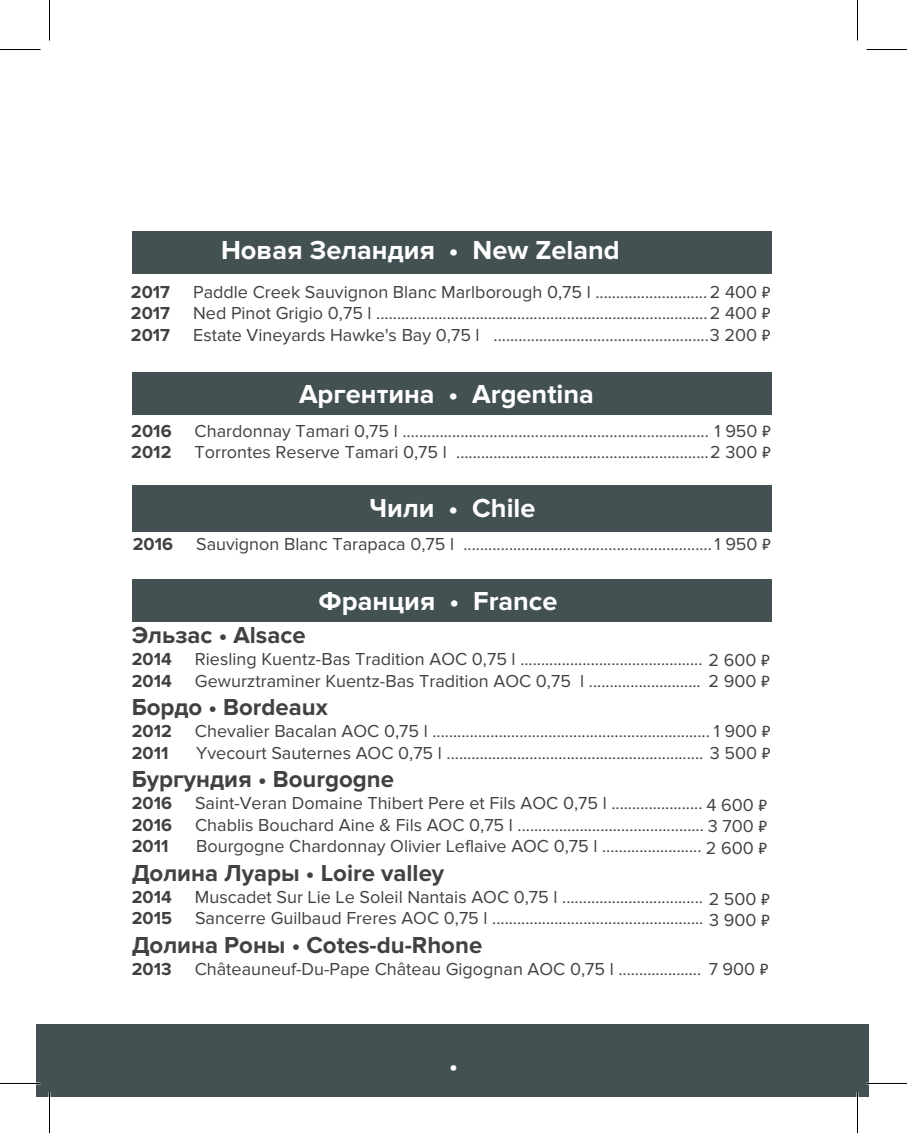
<style>
.page{position:relative;width:907px;height:1133px;background:#fff}
.page>*{position:absolute;margin:0;border:0;box-sizing:border-box;transform-origin:0 0}
.t1{font:700 27px "Proxima Nova";color:#fff}
.t2{font:27px "Myriad Pro";color:#fff}
.t3{font:700 24px "Proxima Nova";color:#414140}
.t4{font:18px/21.6px "Proxima Nova";color:#414140}
.t5{font:18px "Proxima Nova";color:#414141}
.t6{font:700 18px "Proxima Nova";color:#414140}
.t7{font:700 18px "Proxima Nova";color:#414141}
.s1{font-family:"Calibri"}
</style>
<div class="page">
<div style="left:132px;top:231px;width:640px;height:43px;background:#435153"></div>
<div style="left:133px;top:372px;width:639px;height:42px;background:#435153"></div>
<div style="left:133px;top:579px;width:639px;height:42px;background:#435153"></div>
<div style="left:37px;top:1024px;width:832px;height:71px;background:#435153"></div>
<div style="left:132px;top:485px;width:640px;height:47px;background:#435153"></div>
<hr style="left:0;top:1082px;width:40px;height:2px;background:#fff">
<hr style="left:866px;top:1082px;width:41px;height:2px;background:#fff">
<hr style="left:856px;top:1092px;width:2px;height:40px;background:#fff">
<hr style="left:0;top:49px;width:40px;height:1px;background:#000">
<hr style="left:866px;top:49px;width:41px;height:1px;background:#000">
<hr style="left:0;top:1082px;width:40px;height:1px;background:#000">
<hr style="left:866px;top:1082px;width:41px;height:1px;background:#000">
<hr style="left:49px;top:0;width:1px;height:41px;background:#000">
<hr style="left:49px;top:1092px;width:1px;height:40px;background:#000">
<hr style="left:857px;top:0;width:1px;height:41px;background:#000">
<hr style="left:857px;top:1092px;width:1px;height:40px;background:#000">
<h1 class="t1" style="left:221px;top:234px;width:400px">Новая Зеландия • New Zeland</h1>
<p class="t7" style="left:131px;top:281px;width:41px">2017</p>
<p class="t5" style="left:193px;top:281px;width:579px">Paddle Creek Sauvignon Blanc Marlborough 0,75 l ...........................2 400 <span class="s1">₽</span></p>
<p class="t7" style="left:131px;top:303px;width:41px">2017</p>
<p class="t5" style="left:193px;top:303px;width:579px">Ned Pinot Grigio 0,75 l ................................................................................2 400 <span class="s1">₽</span></p>
<p class="t7" style="left:131px;top:325px;width:41px">2017</p>
<p class="t5" style="left:193px;top:325px;width:579px">Estate Vineyards Hawke's Bay 0,75 l ....................................................3 200 <span class="s1">₽</span></p>
<h1 class="t1" style="left:299px;top:378px;width:296px">Аргентина • Argentina</h1>
<p class="t7" style="left:131px;top:420px;width:42px">2016</p>
<p class="t5" style="left:195px;top:420px;width:578px">Chardonnay Tamari 0,75 l .......................................................................... 1 950 <span class="s1">₽</span></p>
<p class="t7" style="left:131px;top:442px;width:42px">2012</p>
<p class="t5" style="left:194px;top:442px;width:578px">Torrontes Reserve Tamari 0,75 l .............................................................2 300 <span class="s1">₽</span></p>
<h1 class="t1" style="left:370px;top:492px;width:167px">Чили • Chile</h1>
<p class="t7" style="left:133px;top:534px;width:42px">2016</p>
<p class="t5" style="left:196px;top:534px;width:577px">Sauvignon Blanc Tarapaca 0,75 l ............................................................1 950 <span class="s1">₽</span></p>
<h1 class="t1" style="left:319px;top:585px;width:240px">Франция • France</h1>
<h2 class="t3" style="left:132px;top:621px;width:175px">Эльзас • Alsace</h2>
<p class="t6" style="left:132px;top:648px;width:42px">2014</p>
<p class="t4" style="left:195px;top:648px;width:577px">Riesling Kuentz-Bas Tradition AOC 0,75 l ............................................ 2 600 <span class="s1">₽</span></p>
<p class="t6" style="left:132px;top:670px;width:42px">2014</p>
<p class="t4" style="left:195px;top:670px;width:577px">Gewurztraminer Kuentz-Bas Tradition AOC 0,75 l ........................... 2 900 <span class="s1">₽</span></p>
<h2 class="t3" style="left:132px;top:693px;width:198px">Бордо • Bordeaux</h2>
<p class="t6" style="left:132px;top:720px;width:42px">2012</p>
<p class="t4" style="left:195px;top:720px;width:577px">Chevalier Bacalan AOC 0,75 l ................................................................... 1 900 <span class="s1">₽</span></p>
<p class="t6" style="left:132px;top:742px;width:38px">2011</p>
<p class="t4" style="left:196px;top:742px;width:576px">Yvecourt Sauternes AOC 0,75 l .............................................................. 3 500 <span class="s1">₽</span></p>
<h2 class="t3" style="left:132px;top:765px;width:264px">Бургундия • Bourgogne</h2>
<p class="t6" style="left:132px;top:792px;width:42px">2016</p>
<p class="t4" style="left:195px;top:792px;width:574px">Saint-Veran Domaine Thibert Pere et Fils AOC 0,75 l ...................... 4 600 <span class="s1">₽</span></p>
<p class="t6" style="left:132px;top:814px;width:42px">2016</p>
<p class="t4" style="left:195px;top:814px;width:574px">Chablis Bouchard Aine &amp; Fils AOC 0,75 l ............................................. 3 700 <span class="s1">₽</span></p>
<p class="t6" style="left:132px;top:835px;width:38px">2011</p>
<p class="t4" style="left:196px;top:835px;width:573px">Bourgogne Chardonnay Olivier Leflaive AOC 0,75 l ........................ 2 600 <span class="s1">₽</span></p>
<h2 class="t3" style="left:132px;top:859px;width:314px">Долина Луары • Loire valley</h2>
<p class="t6" style="left:132px;top:886px;width:42px">2014</p>
<p class="t4" style="left:195px;top:886px;width:510px">Muscadet Sur Lie Le Soleil Nantais AOC 0,75 l ..................................</p>
<p class="t6" style="left:132px;top:907px;width:42px">2015</p>
<p class="t4" style="left:195px;top:907px;width:510px">Sancerre Guilbaud Freres AOC 0,75 l ...................................................</p>
<h2 class="t3" style="left:132px;top:931px;width:352px">Долина Роны • Cotes-du-Rhone</h2>
<p class="t6" style="left:132px;top:958px;width:41px">2013</p>
<p class="t4" style="left:195px;top:958px;width:576px">Châteauneuf-Du-Pape Château Gigognan AOC 0,75 l .................... 7 900 <span class="s1">₽</span></p>
<p class="t4" style="left:709px;top:887px;width:63px">2 500 <span class="s1">₽<br></span>3 900 <span class="s1">₽</span></p>
<h1 class="t2" style="left:450px;top:1049px;width:9px">•</h1>
</div>
